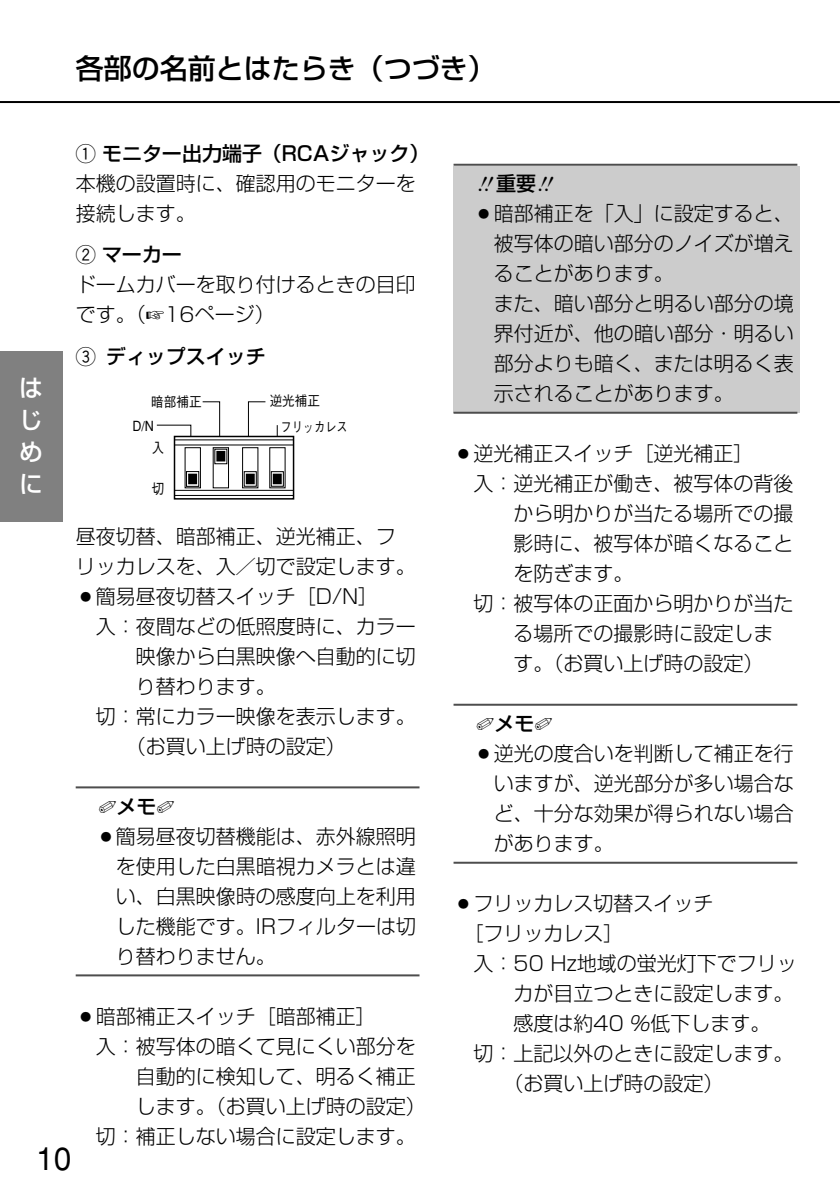
<style>
.page{position:relative;width:840px;height:1190px;background:#fff}
.page>*{position:absolute;margin:0;border:0;box-sizing:border-box;transform-origin:0 0}
.t1{font:32px "Helvetica";color:#000}
.t2{font:500 28px "Shin Go";color:#000}
.t3{font:500 24px/32px "Shin Go";color:#fff;text-align:justify}
.t4{font:300 20px/30px "Shin Go";color:#000}
.t5{font:500 20px "Shin Go";color:#000}
.t6{font:500 14px/25.4px "Gothic BBB";color:#000;scale:.9 1}
.s1{font-family:"Gth Hround";font-weight:400}
.s2{font-weight:500}
</style>
<div class="page">
<div style="left:453px;top:166px;width:346px;height:246px;background:#ccc"></div>
<hr style="left:76px;top:786px;width:344px;height:2px;background:#4d4d4d">
<hr style="left:76px;top:974px;width:344px;height:2px;background:#4d4d4d">
<hr style="left:454px;top:164px;width:343px;height:2px;background:#4d4d4d">
<hr style="left:454px;top:412px;width:343px;height:2px;background:#4d4d4d">
<hr style="left:454px;top:704px;width:343px;height:2px;background:#4d4d4d">
<hr style="left:454px;top:862px;width:343px;height:2px;background:#4d4d4d">
<hr style="left:0;top:101px;width:839px;height:2px;background:#000">
<div style="left:0;top:352px;width:62px;height:170px;background:#808080"></div>
<svg style="left:156px;top:401px;width:138px;height:95px"></svg>
<div style="left:174px;top:436px;width:120px;height:64px;border:2px solid #000"></div>
<div style="left:270px;top:448px;width:15px;height:40px;background:#fff"></div>
<svg style="left:273px;top:473px;width:9px;height:12px"></svg>
<div style="left:271px;top:471px;width:13px;height:16px;border:1px solid #000"></div>
<div style="left:243px;top:448px;width:15px;height:40px;background:#fff"></div>
<div style="left:242px;top:447px;width:16px;height:41px;border:1px solid #000"></div>
<svg style="left:246px;top:473px;width:9px;height:12px"></svg>
<div style="left:244px;top:471px;width:13px;height:16px;border:1px solid #000"></div>
<svg style="left:213px;top:448px;width:16px;height:40px"></svg>
<div style="left:213px;top:447px;width:16px;height:41px;border:1px solid #000"></div>
<div style="left:185px;top:448px;width:15px;height:40px;background:#fff"></div>
<div style="left:185px;top:447px;width:16px;height:41px;border:1px solid #000"></div>
<svg style="left:188px;top:473px;width:9px;height:12px"></svg>
<div style="left:186px;top:471px;width:13px;height:16px;border:1px solid #000"></div>
<div style="left:189px;top:474px;width:8px;height:10px;background:#000"></div>
<div style="left:188px;top:474px;width:9px;height:10px;border:1px solid #000"></div>
<div style="left:217px;top:451px;width:8px;height:10px;background:#000"></div>
<div style="left:216px;top:451px;width:9px;height:10px;border:1px solid #000"></div>
<div style="left:246px;top:474px;width:8px;height:10px;background:#000"></div>
<div style="left:246px;top:474px;width:9px;height:10px;border:1px solid #000"></div>
<div style="left:273px;top:474px;width:8px;height:10px;background:#000"></div>
<div style="left:273px;top:474px;width:9px;height:10px;border:1px solid #000"></div>
<p class="t3" style="left:19px;top:375px;width:25px">はじめに</p>
<h2 class="t2" style="left:76px;top:58px;width:422px">各部の名前とはたらき（つづき）</h2>
<p class="t4" style="left:76px;top:141px;width:355px"><span class="s1">q</span> <span class="s2">モニター出力端子（RCAジャック）</span>本機の設置時に、確認用のモニターを接続します。</p>
<p class="t4" style="left:76px;top:243px;width:342px"><span class="s1">w</span> <span class="s2">マーカー<br></span>ドームカバーを取り付けるときの目印です。（☞16ページ）</p>
<p class="t5" style="left:76px;top:349px;width:192px"><span class="s1">e</span> ディップスイッチ</p>
<p class="t6" style="left:151px;top:391px;width:58px">暗部補正</p>
<p class="t6" style="left:132px;top:414px;width:26px">D/N</p>
<p class="t6" style="left:152px;top:437px;width:16px">入</p>
<p class="t6" style="left:152px;top:478px;width:16px">切</p>
<p class="t6" style="left:281px;top:390px;width:138px;text-indent:-11px">逆光補正<br>フリッカレス　　　　　</p>
<p class="t4" style="left:76px;top:524px;width:342px">昼夜切替、暗部補正、逆光補正、フリッカレスを、入／切で設定します。</p>
<p class="t4" style="left:76px;top:584px;width:304px">○簡易昼夜切替スイッチ［D/N］</p>
<p class="t4" style="left:96px;top:614px;width:322px">入：夜間などの低照度時に、カラー</p>
<p class="t4" style="left:136px;top:644px;width:281px">映像から白黒映像へ自動的に切</p>
<p class="t4" style="left:136px;top:674px;width:141px">り替わります。</p>
<p class="t4" style="left:96px;top:704px;width:322px">切：常にカラー映像を表示します。</p>
<p class="t4" style="left:126px;top:734px;width:222px">（お買い上げ時の設定）</p>
<p class="t5" style="left:98px;top:799px;width:78px">✐メモ✐</p>
<p class="t4" style="left:116px;top:824px;width:302px;text-align:justify;text-indent:-20px">○簡易昼夜切替機能は、赤外線照明を使用した白黒暗視カメラとは違い、白黒映像時の感度向上を利用した機能です。IRフィルターは切り替わりません。</p>
<p class="t4" style="left:76px;top:1004px;width:302px">○暗部補正スイッチ［暗部補正］</p>
<p class="t4" style="left:96px;top:1034px;width:322px">入：被写体の暗くて見にくい部分を</p>
<p class="t4" style="left:136px;top:1064px;width:281px">自動的に検知して、明るく補正</p>
<p class="t4" style="left:136px;top:1094px;width:291px">します。（お買い上げ時の設定）</p>
<p class="t4" style="left:96px;top:1124px;width:322px">切：補正しない場合に設定します。</p>
<p class="t5" style="left:496px;top:176px;width:42px">重要</p>
<p class="t4" style="left:494px;top:201px;width:301px;text-indent:-20px">○暗部補正を「入」に設定すると、被写体の暗い部分のノイズが増えることがあります。<br>また、暗い部分と明るい部分の境界付近が、他の暗い部分・明るい部分よりも暗く、または明るく表示されることがあります。</p>
<p class="t4" style="left:454px;top:441px;width:301px">○逆光補正スイッチ［逆光補正］</p>
<p class="t4" style="left:474px;top:471px;width:321px">入：逆光補正が働き、被写体の背後</p>
<p class="t4" style="left:514px;top:501px;width:281px">から明かりが当たる場所での撮</p>
<p class="t4" style="left:514px;top:531px;width:281px">影時に、被写体が暗くなること</p>
<p class="t4" style="left:514px;top:561px;width:121px">を防ぎます。</p>
<p class="t4" style="left:474px;top:591px;width:321px">切：被写体の正面から明かりが当た</p>
<p class="t4" style="left:514px;top:621px;width:261px">る場所での撮影時に設定しま</p>
<p class="t4" style="left:514px;top:651px;width:251px">す。（お買い上げ時の設定）</p>
<p class="t5" style="left:476px;top:716px;width:78px">✐メモ✐</p>
<p class="t4" style="left:494px;top:741px;width:301px;text-align:justify;text-indent:-20px">○逆光の度合いを判断して補正を行いますが、逆光部分が多い場合など、十分な効果が得られない場合があります。</p>
<p class="t4" style="left:454px;top:891px;width:261px">○フリッカレス切替スイッチ</p>
<p class="t4" style="left:464px;top:921px;width:161px">［フリッカレス］</p>
<p class="t4" style="left:474px;top:951px;width:325px">入：50 Hz地域の蛍光灯下でフリッ</p>
<p class="t4" style="left:514px;top:981px;width:281px">カが目立つときに設定します。</p>
<p class="t4" style="left:514px;top:1011px;width:258px">感度は約40 ％低下します。</p>
<p class="t4" style="left:474px;top:1041px;width:321px">切：上記以外のときに設定します。</p>
<p class="t4" style="left:504px;top:1071px;width:221px">（お買い上げ時の設定）</p>
<h1 class="t1" style="left:36px;top:1147px;width:37px">10</h1>
</div>
